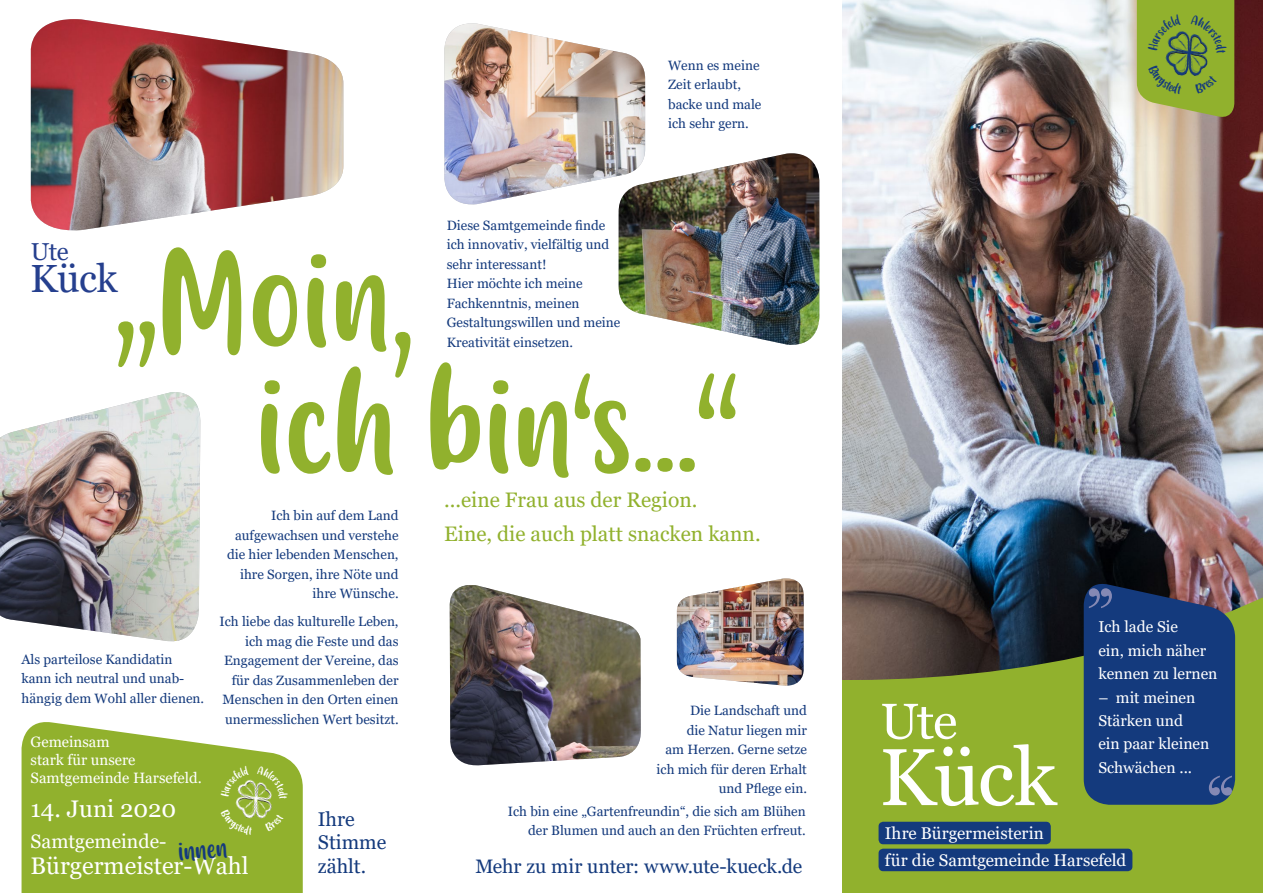
<style>
.page{position:relative;width:1263px;height:893px;background:#fff}
.page>*{position:absolute;margin:0;border:0;box-sizing:border-box;transform-origin:0 0}
.t1{font:141.75px "Friendly Schoolmates";color:#91b12d}
.t2{font:80.55px "Georgia";color:#fff}
.t3{font:75.6px "Times New Roman";color:#8589b4}
.t4{font:50.25px "Georgia";color:#fff}
.t5{font:39.3px "Georgia";color:#253f8e}
.t6{font:27.3px "Friendly Schoolmates";color:#143a7d}
.t7{font:24.45px "Georgia";color:#253f8e}
.t8{font:24px "Georgia";color:#fff}
.t9{font:21px/33.9px "Georgia";color:#91b12d}
.t10{font:19.8px/23.9px "Georgia";color:#143a7d}
.t11{font:19.5px "Georgia";letter-spacing:-.005em;color:#143a7d}
.t12{font:19.5px "Georgia";color:#fff}
.t13{font:16.95px "Georgia";letter-spacing:-.005em;color:#fff}
.t14{font:15.6px/23.4px "Georgia";color:#fff}
.t15{font:15px/18px "Georgia";color:#fff}
.t16{font:13.5px/19.5px "Georgia";color:#143a7d}
</style>
<div class="page">
<img style="left:842px;top:0;width:421px;height:434px">
<img style="left:842px;top:434px;width:421px;height:459px">
<svg style="left:22px;top:722px;width:281px;height:171px;background:#9db944"></svg>
<img style="left:618px;top:76px;width:202px;height:269px">
<img style="left:444px;top:23px;width:201px;height:183px">
<img style="left:449px;top:585px;width:192px;height:181px">
<img style="left:0;top:392px;width:201px;height:249px">
<div style="left:878px;top:822px;width:173px;height:22px;background:#143a7d;border-radius:5px"></div>
<div style="left:878px;top:849px;width:254px;height:22px;background:#143a7d;border-radius:5px"></div>
<img style="left:30px;top:19px;width:313px;height:212px">
<svg style="left:1084px;top:579px;width:151px;height:226px;background:#1b3c78"></svg>
<img style="left:677px;top:578px;width:127px;height:108px">
<svg style="left:221px;top:765px;width:67px;height:69px;background:#97b43d"></svg>
<svg style="left:1137px;top:0;width:97px;height:120px;background:#90ab3b"></svg>
<p class="t16" style="left:668px;top:56px;width:95px">Wenn es meine<br>Zeit erlaubt, backe und male ich sehr gern.</p>
<p class="t16" style="left:447px;top:215px;width:164px">Diese Samtgemeinde finde ich innovativ, vielfältig und sehr interessant!</p>
<p class="t16" style="left:447px;top:274px;width:175px">Hier möchte ich meine<br>Fachkenntnis, meinen<br>Gestaltungswillen und meine<br>Kreativität einsetzen.</p>
<p class="t7" style="left:31px;top:237px;width:39px">Ute</p>
<p class="t1" style="left:118px;top:223px;width:298px">„Moin,</p>
<p class="t5" style="left:30px;top:255px;width:89px">Kück</p>
<p class="t1" style="left:256px;top:349px;width:482px">ich bin‘s...“</p>
<p class="t16" style="left:22px;top:649px;width:184px">Als parteilose Kandidatin kann ich neutral und unab&shy;hängig dem Wohl aller dienen.</p>
<p class="t15" style="left:31px;top:733px;width:173px">Gemeinsam<br>stark für unsere<br>Samtgemeinde Harsefeld.</p>
<p class="t16" style="left:227px;top:506px;width:173px;text-align:right">Ich bin auf dem Land aufgewachsen und verstehe die hier lebenden Menschen, ihre Sorgen, ihre Nöte und ihre Wünsche.</p>
<p class="t16" style="left:220px;top:612px;width:181px;text-align:right">Ich liebe das kulturelle Leben, ich mag die Feste und das<br>Engagement der Vereine, das für das Zusammenleben der<br>Menschen in den Orten einen unermesslichen Wert besitzt.</p>
<p class="t8" style="left:31px;top:794px;width:147px">14. Juni 2020</p>
<p class="t12" style="left:31px;top:830px;width:137px">Samtgemeinde-</p>
<p class="t8" style="left:31px;top:851px;width:220px">Bürgermeister-Wahl</p>
<p class="t6" style="left:177px;top:837px;width:51px;rotate:-5deg">innen</p>
<p class="t10" style="left:318px;top:807px;width:70px">Ihre<br>Stimme zählt.</p>
<p class="t9" style="left:444px;top:483px;width:318px">...eine Frau aus der Region.<br>Eine, die auch platt snacken kann.</p>
<p class="t16" style="left:657px;top:701px;width:152px;text-align:right">Die Landschaft und<br>die Natur liegen mir<br>am Herzen. Gerne setze ich mich für deren Erhalt und Pflege ein.</p>
<p class="t16" style="left:508px;top:801px;width:299px;text-align:right">Ich bin eine „Gartenfreundin“, die sich am Blühen der Blumen und auch an den Früchten erfreut.</p>
<p class="t11" style="left:475px;top:854px;width:328px">Mehr zu mir unter: www.ute-kueck.de</p>
<p class="t4" style="left:880px;top:691px;width:79px">Ute</p>
<p class="t2" style="left:879px;top:728px;width:179px">Kück</p>
<p class="t3" style="left:1085px;top:517px;width:32px">,,</p>
<p class="t14" style="left:1098px;top:615px;width:121px">Ich lade Sie<br>ein, mich näher kennen zu lernen</p>
<p class="t14" style="left:1098px;top:686px;width:113px">– mit meinen<br>Stärken und<br>ein paar kleinen<br>Schwächen ...</p>
<p class="t3" style="left:1236px;top:867px;width:32px;rotate:-180deg">,,</p>
<p class="t13" style="left:885px;top:823px;width:161px">Ihre Bürgermeisterin</p>
<p class="t13" style="left:885px;top:850px;width:243px">für die Samtgemeinde Harsefeld</p>
</div>
